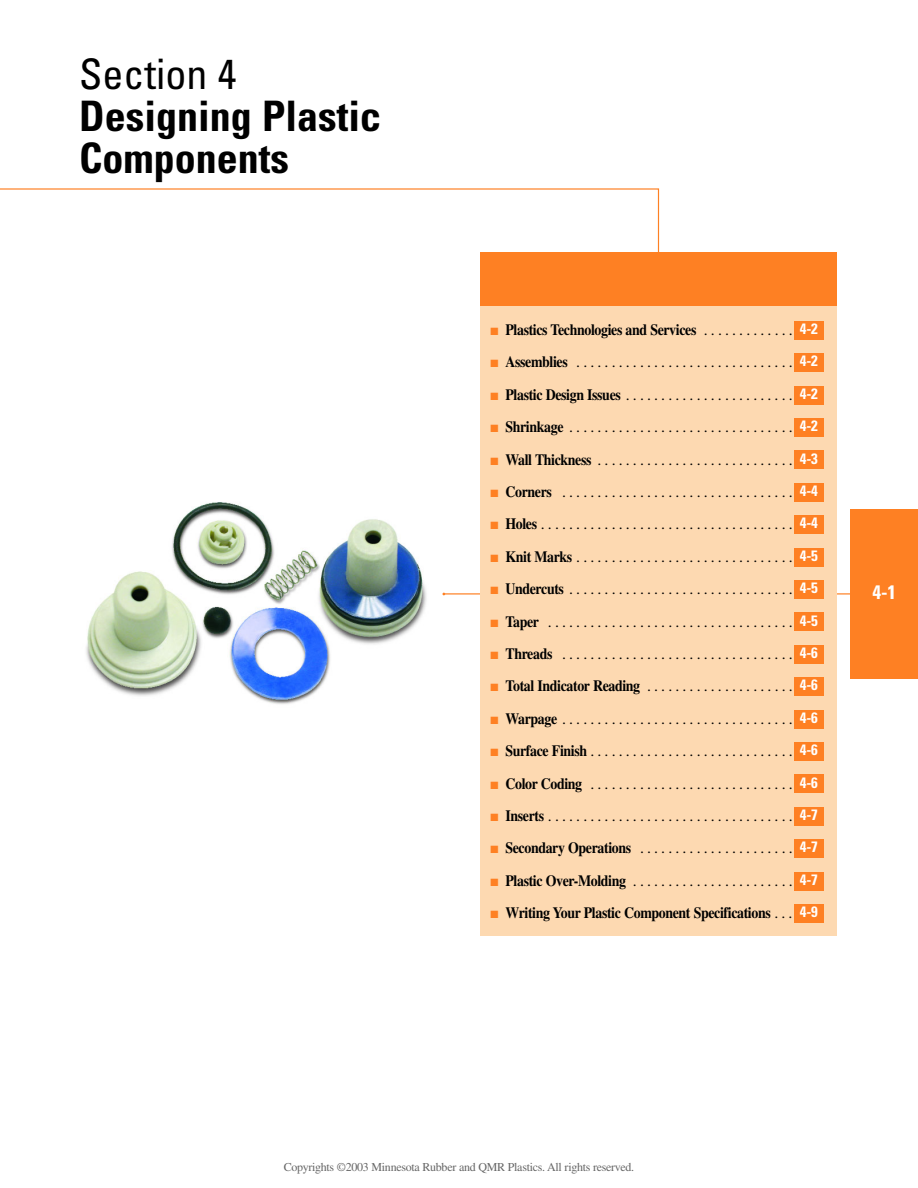
<style>
.page{position:relative;width:918px;height:1188px;background:#fff}
.page>*{position:absolute;margin:0;border:0;box-sizing:border-box;transform-origin:0 0}
.t1{font:700 condensed 42px/42px "Univers";color:#000}
.t2{font:condensed 42px "Univers";color:#000}
.t3{font:700 condensed 19.5px "Univers";color:#fff}
.t4{font:15.75px "Times";color:#000}
.t5{font:700 15.75px "Times";letter-spacing:-.025em;color:#000;scale:.88 1}
.t6{font:12px "Times";letter-spacing:-.025em;color:#666}
.s1{color:#fe8023}
.s2{font-weight:400}
.s3{font-family:"Univers";font-stretch:condensed;font-size:15px;color:#fff}
.s4{font-weight:700}
.s5{font-family:"Univers";font-weight:700;font-stretch:condensed;font-size:15px;color:#fff}
</style>
<div class="page">
<hr style="left:444px;top:593px;width:451px;height:2px;background:#fe8023">
<img style="left:86px;top:502px;width:341px;height:202px">
<div style="left:850px;top:509px;width:68px;height:170px;background:#fe8023"></div>
<div style="left:480px;top:301px;width:357px;height:635px;background:#fdd9b1"></div>
<div style="left:480px;top:252px;width:357px;height:54px;background:#fe8023"></div>
<div style="left:794px;top:904px;width:30px;height:19px;background:#fe8023"></div>
<div style="left:794px;top:872px;width:30px;height:18px;background:#fe8023"></div>
<div style="left:794px;top:839px;width:30px;height:19px;background:#fe8023"></div>
<div style="left:794px;top:807px;width:30px;height:18px;background:#fe8023"></div>
<div style="left:794px;top:775px;width:30px;height:18px;background:#fe8023"></div>
<div style="left:794px;top:742px;width:30px;height:19px;background:#fe8023"></div>
<div style="left:794px;top:710px;width:30px;height:18px;background:#fe8023"></div>
<div style="left:794px;top:677px;width:30px;height:19px;background:#fe8023"></div>
<div style="left:794px;top:645px;width:30px;height:18px;background:#fe8023"></div>
<div style="left:794px;top:613px;width:30px;height:18px;background:#fe8023"></div>
<div style="left:794px;top:580px;width:30px;height:19px;background:#fe8023"></div>
<div style="left:794px;top:548px;width:30px;height:18px;background:#fe8023"></div>
<div style="left:794px;top:515px;width:30px;height:19px;background:#fe8023"></div>
<div style="left:794px;top:483px;width:30px;height:18px;background:#fe8023"></div>
<div style="left:794px;top:451px;width:30px;height:18px;background:#fe8023"></div>
<div style="left:794px;top:418px;width:30px;height:19px;background:#fe8023"></div>
<div style="left:794px;top:386px;width:30px;height:18px;background:#fe8023"></div>
<div style="left:794px;top:353px;width:30px;height:19px;background:#fe8023"></div>
<div style="left:794px;top:321px;width:30px;height:18px;background:#fe8023"></div>
<svg style="left:0;top:188px;width:660px;height:64px"></svg>
<h1 class="t2" style="left:79px;top:59px;width:159px">Section 4</h1>
<h1 class="t1" style="left:79px;top:100px;width:303px">Designing Plastic<br>Components</h1>
<p class="t5" style="left:490px;top:324px;width:374px"><span class="s1">■</span> Plastics Technologies and Services <span class="s2">. . . . . . . . . . . . .</span> <span class="s3">4-2</span></p>
<p class="t4" style="left:490px;top:356px;width:329px"><span class="s1">■</span> <span class="s4">Assemblies</span> . . . . . . . . . . . . . . . . . . . . . . . . . . . . . . . <span class="s5">4-2</span></p>
<p class="t4" style="left:490px;top:389px;width:329px"><span class="s1">■</span> <span class="s4">Plastic Design Issues</span> . . . . . . . . . . . . . . . . . . . . . . . . <span class="s5">4-2</span></p>
<p class="t4" style="left:490px;top:421px;width:329px"><span class="s1">■</span> <span class="s4">Shrinkage</span> . . . . . . . . . . . . . . . . . . . . . . . . . . . . . . . . <span class="s5">4-2</span></p>
<p class="t4" style="left:490px;top:454px;width:329px"><span class="s1">■</span> <span class="s4">Wall Thickness</span> . . . . . . . . . . . . . . . . . . . . . . . . . . . . <span class="s5">4-3</span></p>
<p class="t4" style="left:490px;top:486px;width:329px"><span class="s1">■</span> <span class="s4">Corners</span> . . . . . . . . . . . . . . . . . . . . . . . . . . . . . . . . . <span class="s5">4-4</span></p>
<p class="t4" style="left:490px;top:518px;width:329px"><span class="s1">■</span> <span class="s4">Holes</span> . . . . . . . . . . . . . . . . . . . . . . . . . . . . . . . . . . . . <span class="s5">4-4</span></p>
<p class="t4" style="left:490px;top:551px;width:329px"><span class="s1">■</span> <span class="s4">Knit Marks</span> . . . . . . . . . . . . . . . . . . . . . . . . . . . . . . . <span class="s5">4-5</span></p>
<p class="t4" style="left:490px;top:583px;width:329px"><span class="s1">■</span> <span class="s4">Undercuts</span> . . . . . . . . . . . . . . . . . . . . . . . . . . . . . . . . <span class="s5">4-5</span></p>
<p class="t4" style="left:490px;top:616px;width:329px"><span class="s1">■</span> <span class="s4">Taper</span> . . . . . . . . . . . . . . . . . . . . . . . . . . . . . . . . . . . <span class="s5">4-5</span></p>
<p class="t4" style="left:490px;top:648px;width:329px"><span class="s1">■</span> <span class="s4">Threads</span> . . . . . . . . . . . . . . . . . . . . . . . . . . . . . . . . . <span class="s5">4-6</span></p>
<p class="t5" style="left:490px;top:680px;width:374px"><span class="s1">■</span> Total Indicator Reading <span class="s2">. . . . . . . . . . . . . . . . . . . . .</span> <span class="s3">4-6</span></p>
<p class="t4" style="left:490px;top:713px;width:329px"><span class="s1">■</span> <span class="s4">Warpage</span> . . . . . . . . . . . . . . . . . . . . . . . . . . . . . . . . . <span class="s5">4-6</span></p>
<p class="t4" style="left:490px;top:745px;width:329px"><span class="s1">■</span> <span class="s4">Surface Finish</span> . . . . . . . . . . . . . . . . . . . . . . . . . . . . . <span class="s5">4-6</span></p>
<p class="t4" style="left:490px;top:778px;width:329px"><span class="s1">■</span> <span class="s4">Color Coding</span> . . . . . . . . . . . . . . . . . . . . . . . . . . . . . <span class="s5">4-6</span></p>
<p class="t4" style="left:490px;top:810px;width:329px"><span class="s1">■</span> <span class="s4">Inserts</span> . . . . . . . . . . . . . . . . . . . . . . . . . . . . . . . . . . . <span class="s5">4-7</span></p>
<p class="t4" style="left:490px;top:842px;width:329px"><span class="s1">■</span> <span class="s4">Secondary Operations</span> . . . . . . . . . . . . . . . . . . . . . . <span class="s5">4-7</span></p>
<p class="t4" style="left:490px;top:875px;width:329px"><span class="s1">■</span> <span class="s4">Plastic Over-Molding</span> . . . . . . . . . . . . . . . . . . . . . . . <span class="s5">4-7</span></p>
<p class="t5" style="left:490px;top:907px;width:374px"><span class="s1">■</span> Writing Your Plastic Component Specifications <span class="s2">. . .</span> <span class="s3">4-9</span></p>
<p class="t3" style="left:872px;top:585px;width:25px">4-1</p>
<p class="t6" style="left:284px;top:1162px;width:352px">Copyrights ©2003 Minnesota Rubber and QMR Plastics. All rights reserved.</p>
</div>
